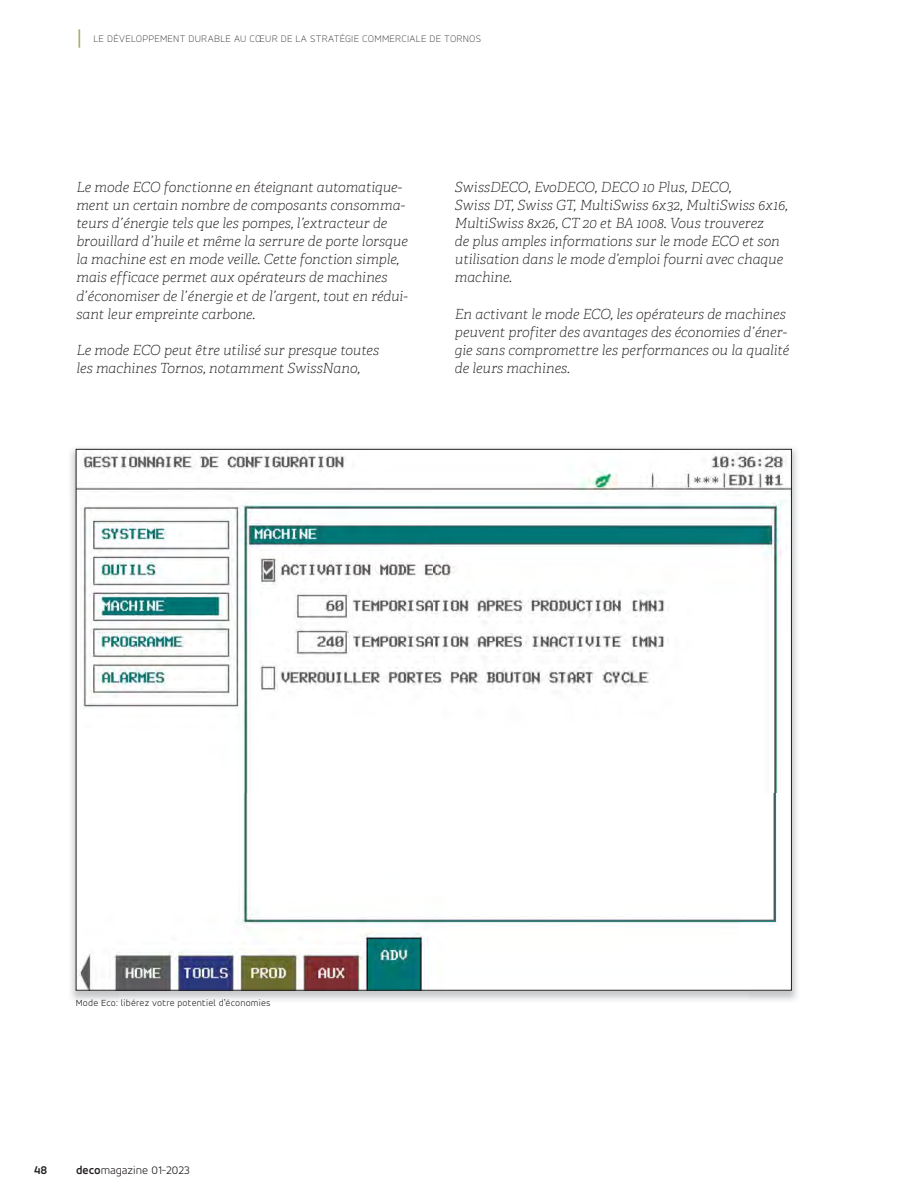
<style>
.page{position:relative;width:918px;height:1188px;background:#fff}
.page>*{position:absolute;margin:0;border:0;box-sizing:border-box;transform-origin:0 0}
.t1{font:300 21px "DIN Pro";color:#aaa869}
.t2{font:italic 100 13.95px/18.1px "Adelle";color:#231f20}
.t3{font:300 12px "Tornos Accord Alt";color:#231f20}
.t4{font:700 12px "Tornos Accord Alt";color:#231f20}
.t5{font:100 10.5px "Tornos Accord Alt";letter-spacing:.025em;color:#231f20}
.t6{font:300 9.75px "Tornos Accord Alt";letter-spacing:.02em;color:#231f20}
.s1{font-weight:700}
</style>
<div class="page">
<img style="left:70px;top:448px;width:728px;height:47px">
<img style="left:70px;top:495px;width:50px;height:506px">
<img style="left:78px;top:451px;width:712px;height:538px">
<h1 class="t1" style="left:76px;top:27px;width:8px">|</h1>
<p class="t5" style="left:94px;top:35px;width:389px">LE DÉVELOPPEMENT DURABLE AU CŒUR DE LA STRATÉGIE COMMERCIALE DE TORNOS</p>
<p class="t2" style="left:76px;top:179px;width:333px">Le mode ECO fonctionne en éteignant automatique&shy;ment un certain nombre de composants consomma&shy;teurs d’énergie tels que les pompes, l’extracteur de brouillard d’huile et même la serrure de porte lorsque la machine est en mode veille. Cette fonction simple, mais efficace permet aux opérateurs de machines d’économiser de l’énergie et de l’argent, tout en rédui&shy;sant leur empreinte carbone.</p>
<p class="t2" style="left:76px;top:343px;width:304px">Le mode ECO peut être utilisé sur presque toutes les machines Tornos, notamment SwissNano,</p>
<p class="t2" style="left:455px;top:179px;width:335px">SwissDECO, EvoDECO, DECO 10 Plus, DECO,<br>Swiss DT, Swiss GT, MultiSwiss 6x32, MultiSwiss 6x16, MultiSwiss 8x26, CT 20 et BA 1008. Vous trouverez<br>de plus amples informations sur le mode ECO et son utilisation dans le mode d’emploi fourni avec chaque machine.</p>
<p class="t2" style="left:455px;top:306px;width:336px">En activant le mode ECO, les opérateurs de machines peuvent profiter des avantages des économies d’éner&shy;gie sans compromettre les performances ou la qualité de leurs machines.</p>
<p class="t6" style="left:76px;top:1000px;width:196px">Mode Eco: libérez votre potentiel d’économies</p>
<p class="t4" style="left:34px;top:1165px;width:15px">48</p>
<p class="t3" style="left:76px;top:1166px;width:115px"><span class="s1">deco</span>magazine 01-2023</p>
</div>
